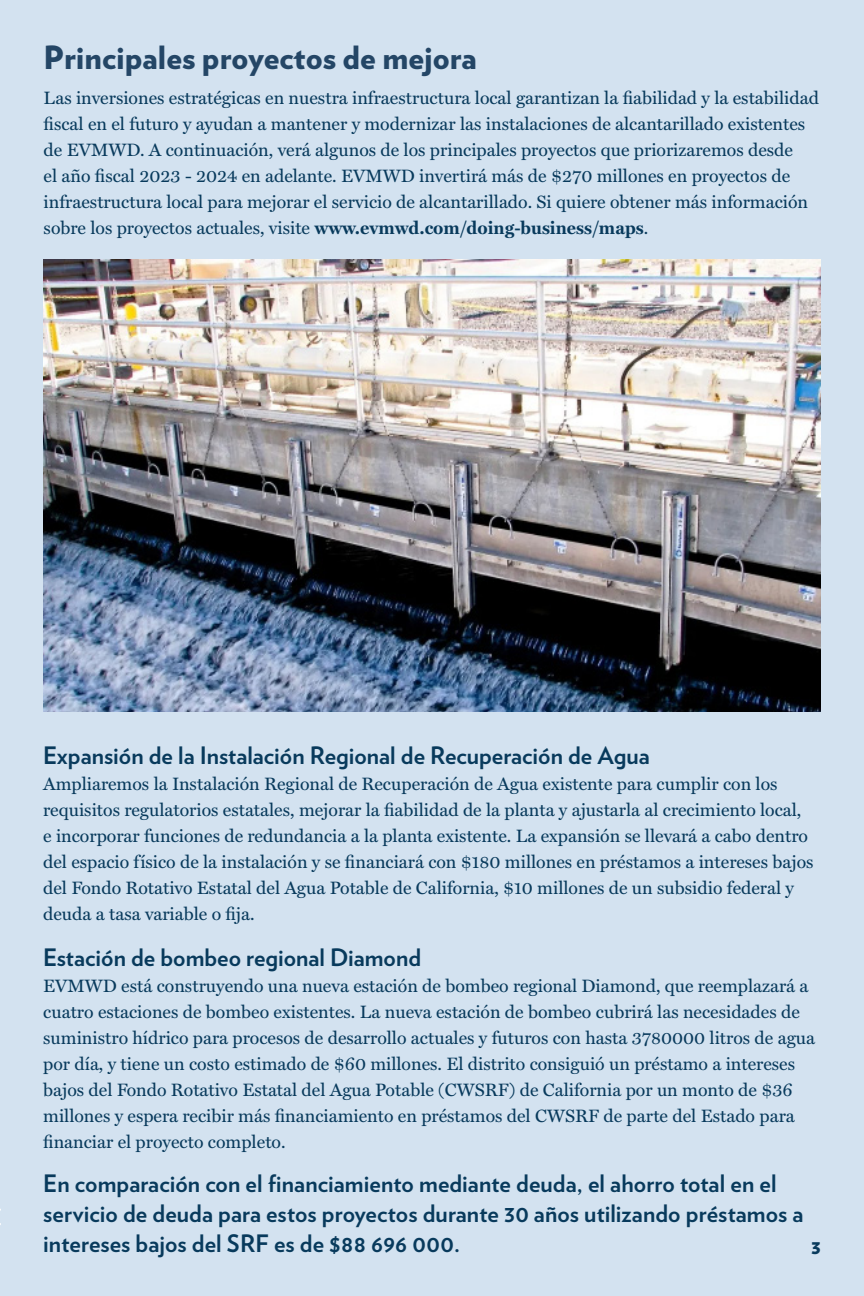
<style>
.page{position:relative;width:864px;height:1296px;background:#d3e2f0}
.page>*{position:absolute;margin:0;border:0;box-sizing:border-box;transform-origin:0 0}
.Heading_Pipeline{font:900 32px "Verlag";color:#244666}
.Body_Text_Pipeline{font:700 24px/30px "Verlag";letter-spacing:.005em;color:#083a5c}
.Project_White{font:700 24px "Verlag";color:#083a5c}
.t1{font:900 20px "Verlag";color:#083a5c}
.Body_Text_Pipeline-2{font:18px/26px "Miller Text";color:#083a5c}
.s1{font-weight:700}
</style>
<div class="page">
<img style="left:43px;top:259px;width:778px;height:452px">
<p class="Heading_Pipeline" style="left:44px;top:31px;width:435px">Principales proyectos de mejora</p>
<p class="Body_Text_Pipeline-2" style="left:44px;top:83px;width:777px">Las inversiones estratégicas en nuestra infraestructura local garantizan la fiabilidad y la estabilidad fiscal en el futuro y ayudan a mantener y modernizar las instalaciones de alcantarillado existentes de EVMWD. A continuación, verá algunos de los principales proyectos que priorizaremos desde<br>el año fiscal 2023 - 2024 en adelante. EVMWD invertirá más de $270 millones en proyectos de infraestructura local para mejorar el servicio de alcantarillado. Si quiere obtener más información sobre los proyectos actuales, visite <span class="s1">www.evmwd.com/doing-business/maps</span>.</p>
<p class="Project_White" style="left:43px;top:736px;width:608px">Expansión de la Instalación Regional de Recuperación de Agua</p>
<p class="Body_Text_Pipeline-2" style="left:43px;top:770px;width:772px">Ampliaremos la Instalación Regional de Recuperación de Agua existente para cumplir con los requisitos regulatorios estatales, mejorar la fiabilidad de la planta y ajustarla al crecimiento local, e incorporar funciones de redundancia a la planta existente. La expansión se llevará a cabo dentro del espacio físico de la instalación y se financiará con $180 millones en préstamos a intereses bajos del Fondo Rotativo Estatal del Agua Potable de California, $10 millones de un subsidio federal y deuda a tasa variable o fija.</p>
<p class="Project_White" style="left:43px;top:938px;width:379px">Estación de bombeo regional Diamond</p>
<p class="Body_Text_Pipeline-2" style="left:43px;top:972px;width:774px">EVMWD está construyendo una nueva estación de bombeo regional Diamond, que reemplazará a cuatro estaciones de bombeo existentes. La nueva estación de bombeo cubrirá las necesidades de suministro hídrico para procesos de desarrollo actuales y futuros con hasta 3780000 litros de agua por día, y tiene un costo estimado de $60 millones. El distrito consiguió un préstamo a intereses bajos del Fondo Rotativo Estatal del Agua Potable (CWSRF) de California por un monto de $36 millones y espera recibir más financiamiento en préstamos del CWSRF de parte del Estado para financiar el proyecto completo.</p>
<p class="Body_Text_Pipeline" style="left:43px;top:1167px;width:762px">En comparación con el financiamiento mediante deuda, el ahorro total en el servicio de deuda para estos proyectos durante 30 años utilizando préstamos a intereses bajos del SRF es de $88 696 000.</p>
<p class="t1" style="left:811px;top:1231px;width:11px">3</p>
</div>
